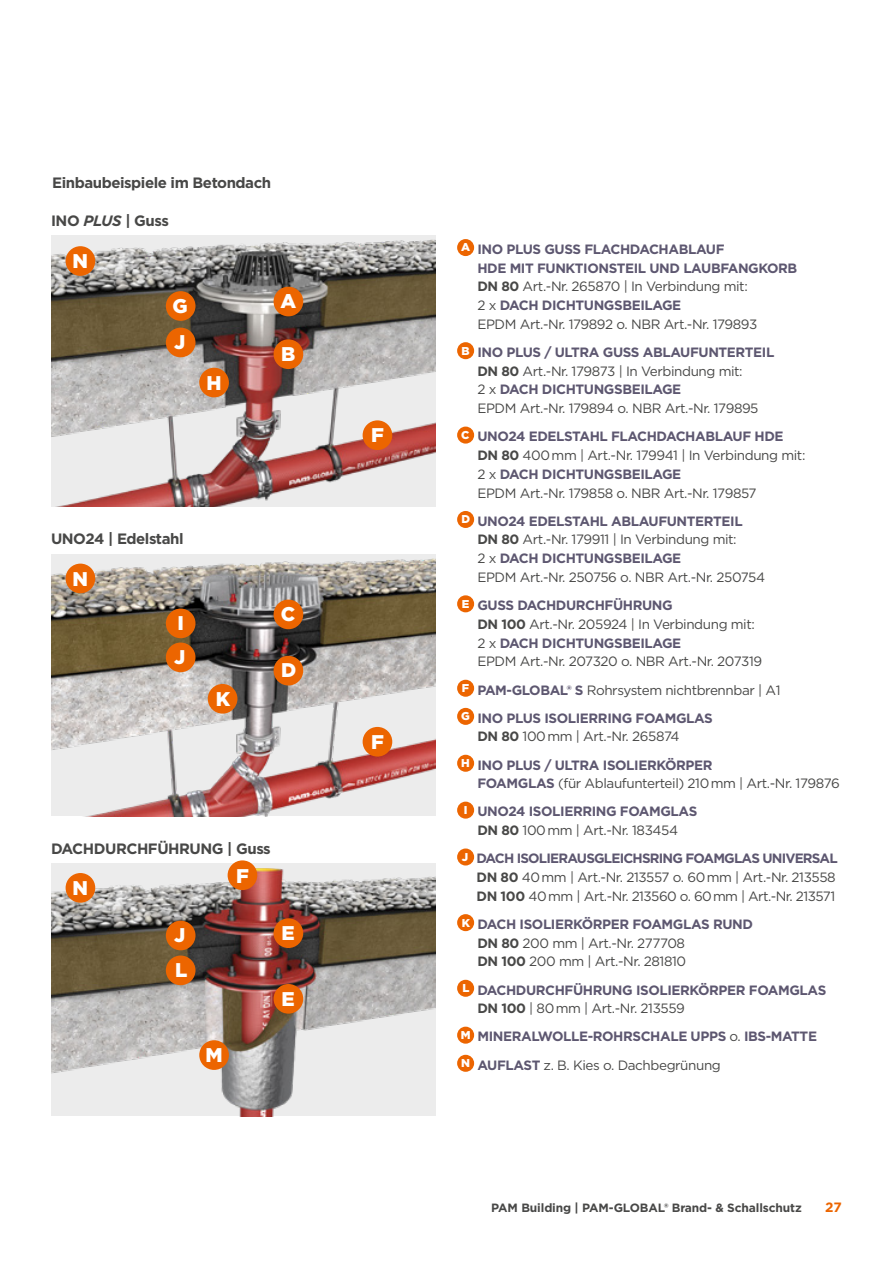
<style>
.page{position:relative;width:893px;height:1263px;background:#fff}
.page>*{position:absolute;margin:0;border:0;box-sizing:border-box;transform-origin:0 0}
.t1{font:900 19.8px "Gotham";color:#fff}
.Zwischenüberschrifte{font:700 15px "Gotham";letter-spacing:-.03em;color:#484847}
.Aufzählungen_Einbaua{font:13.5px/18.8px "Gotham";letter-spacing:-.03em;color:#484847}
.Aufzählungen_Einbaua-2{font:700 13.5px/18.8px "Gotham";letter-spacing:-.03em;color:#5d5770}
.t2{font:700 13.5px "Gotham";color:#ec6500}
.t3{font:700 12px "Gotham";letter-spacing:-.01em;color:#484847}
.t4{font:900 11.4px "Gotham";color:#fff}
.s1{font-style:italic}
.s2{color:#484847}
.s3{font-weight:400;color:#484847}
.s4{font-weight:700;color:#5d5770}
.s5{font-weight:700}
</style>
<div class="page">
<img style="left:51px;top:558px;width:385px;height:258px">
<img style="left:51px;top:240px;width:385px;height:267px">
<img style="left:51px;top:868px;width:385px;height:248px">
<div style="left:457px;top:239px;width:17px;height:17px;background:#ec6500;border-radius:50%"></div>
<div style="left:457px;top:342px;width:17px;height:17px;background:#ec6500;border-radius:50%"></div>
<div style="left:457px;top:427px;width:17px;height:17px;background:#ec6500;border-radius:50%"></div>
<div style="left:457px;top:511px;width:17px;height:17px;background:#ec6500;border-radius:50%"></div>
<div style="left:457px;top:595px;width:17px;height:17px;background:#ec6500;border-radius:50%"></div>
<div style="left:457px;top:680px;width:17px;height:17px;background:#ec6500;border-radius:50%"></div>
<div style="left:457px;top:708px;width:17px;height:17px;background:#ec6500;border-radius:50%"></div>
<div style="left:457px;top:755px;width:17px;height:17px;background:#ec6500;border-radius:50%"></div>
<div style="left:457px;top:802px;width:17px;height:17px;background:#ec6500;border-radius:50%"></div>
<div style="left:457px;top:848px;width:17px;height:17px;background:#ec6500;border-radius:50%"></div>
<div style="left:457px;top:914px;width:17px;height:17px;background:#ec6500;border-radius:50%"></div>
<div style="left:457px;top:980px;width:17px;height:17px;background:#ec6500;border-radius:50%"></div>
<div style="left:457px;top:1027px;width:17px;height:17px;background:#ec6500;border-radius:50%"></div>
<div style="left:457px;top:1055px;width:17px;height:17px;background:#ec6500;border-radius:50%"></div>
<div style="left:274px;top:287px;width:29px;height:29px;background:#ec6500;border-radius:50%"></div>
<div style="left:274px;top:339px;width:29px;height:30px;background:#ec6500;border-radius:50%"></div>
<div style="left:166px;top:291px;width:29px;height:30px;background:#ec6500;border-radius:50%"></div>
<div style="left:166px;top:328px;width:29px;height:29px;background:#ec6500;border-radius:50%"></div>
<div style="left:166px;top:642px;width:29px;height:30px;background:#ec6500;border-radius:50%"></div>
<div style="left:166px;top:921px;width:29px;height:29px;background:#ec6500;border-radius:50%"></div>
<div style="left:166px;top:955px;width:29px;height:30px;background:#ec6500;border-radius:50%"></div>
<div style="left:166px;top:608px;width:29px;height:30px;background:#ec6500;border-radius:50%"></div>
<div style="left:199px;top:368px;width:30px;height:29px;background:#ec6500;border-radius:50%"></div>
<div style="left:208px;top:684px;width:29px;height:30px;background:#ec6500;border-radius:50%"></div>
<div style="left:199px;top:1040px;width:30px;height:30px;background:#ec6500;border-radius:50%"></div>
<div style="left:66px;top:873px;width:29px;height:30px;background:#ec6500;border-radius:50%"></div>
<div style="left:66px;top:564px;width:29px;height:29px;background:#ec6500;border-radius:50%"></div>
<div style="left:66px;top:246px;width:29px;height:30px;background:#ec6500;border-radius:50%"></div>
<div style="left:363px;top:420px;width:29px;height:30px;background:#ec6500;border-radius:50%"></div>
<div style="left:363px;top:727px;width:29px;height:29px;background:#ec6500;border-radius:50%"></div>
<div style="left:228px;top:860px;width:29px;height:30px;background:#ec6500;border-radius:50%"></div>
<div style="left:274px;top:599px;width:29px;height:30px;background:#ec6500;border-radius:50%"></div>
<div style="left:274px;top:656px;width:29px;height:29px;background:#ec6500;border-radius:50%"></div>
<div style="left:274px;top:918px;width:29px;height:30px;background:#ec6500;border-radius:50%"></div>
<div style="left:274px;top:984px;width:29px;height:30px;background:#ec6500;border-radius:50%"></div>
<p class="Zwischenüberschrifte" style="left:52px;top:173px;width:221px">Einbaubeispiele im Betondach</p>
<p class="Zwischenüberschrifte" style="left:51px;top:210px;width:119px">INO <span class="s1">PLUS</span> | Guss</p>
<p class="t1" style="left:73px;top:247px;width:17px">N</p>
<p class="t1" style="left:173px;top:292px;width:17px">G</p>
<p class="t1" style="left:174px;top:328px;width:13px">J</p>
<p class="t1" style="left:207px;top:369px;width:17px">H</p>
<p class="t1" style="left:280px;top:287px;width:17px">A</p>
<p class="t1" style="left:281px;top:340px;width:16px">B</p>
<p class="Zwischenüberschrifte" style="left:51px;top:529px;width:134px">UNO24 | Edelstahl</p>
<p class="t1" style="left:73px;top:565px;width:17px">N</p>
<p class="t1" style="left:177px;top:609px;width:8px">I</p>
<p class="t1" style="left:174px;top:643px;width:13px">J</p>
<p class="t1" style="left:216px;top:685px;width:16px">K</p>
<p class="t1" style="left:281px;top:600px;width:16px">C</p>
<p class="t1" style="left:281px;top:656px;width:17px">D</p>
<p class="Zwischenüberschrifte" style="left:51px;top:839px;width:221px">DACHDURCHFÜHRUNG | Guss</p>
<p class="t1" style="left:73px;top:874px;width:17px">N</p>
<p class="t1" style="left:174px;top:921px;width:13px">J</p>
<p class="t1" style="left:175px;top:956px;width:14px">L</p>
<p class="t1" style="left:236px;top:862px;width:14px">F</p>
<p class="t1" style="left:282px;top:919px;width:15px">E</p>
<p class="t1" style="left:282px;top:985px;width:15px">E</p>
<p class="t1" style="left:205px;top:1041px;width:19px">M</p>
<p class="t1" style="left:371px;top:422px;width:14px">F</p>
<p class="t1" style="left:371px;top:728px;width:14px">F</p>
<p class="t4" style="left:461px;top:239px;width:11px">A</p>
<p class="Aufzählungen_Einbaua-2" style="left:477px;top:240px;width:321px">INO PLUS GUSS FLACHDACHABLAUF<br>HDE MIT FUNKTIONSTEIL UND LAUBFANGKORB <span class="s2">DN 80</span> <span class="s3">Art.-Nr. 265870 | In Verbindung mit:<br>2 x</span> DACH DICHTUNGSBEILAGE<br><span class="s3">EPDM Art.-Nr. 179892 o. NBR Art.-Nr. 179893</span></p>
<p class="t4" style="left:462px;top:343px;width:10px">B</p>
<p class="Aufzählungen_Einbaua" style="left:477px;top:342px;width:299px"><span class="s4">INO PLUS / ULTRA GUSS ABLAUFUNTERTEIL </span><span class="s5">DN 80</span> Art.-Nr. 179873 | In Verbindung mit:<br>2 x <span class="s4">DACH DICHTUNGSBEILAGE<br></span>EPDM Art.-Nr. 179894 o. NBR Art.-Nr. 179895</p>
<p class="t4" style="left:461px;top:427px;width:10px">C</p>
<p class="Aufzählungen_Einbaua" style="left:477px;top:427px;width:330px"><span class="s4">UNO24 EDELSTAHL FLACHDACHABLAUF HDE </span><span class="s5">DN 80</span> 400mm | Art.-Nr. 179941 | In Verbindung mit:<br>2 x <span class="s4">DACH DICHTUNGSBEILAGE<br></span>EPDM Art.-Nr. 179858 o. NBR Art.-Nr. 179857</p>
<p class="t4" style="left:461px;top:511px;width:10px">D</p>
<p class="Aufzählungen_Einbaua" style="left:477px;top:511px;width:289px"><span class="s4">UNO24 EDELSTAHL ABLAUFUNTERTEIL </span><span class="s5">DN 80</span> Art.-Nr. 179911 | In Verbindung mit:<br>2 x <span class="s4">DACH DICHTUNGSBEILAGE<br></span>EPDM Art.-Nr. 250756 o. NBR Art.-Nr. 250754</p>
<p class="t4" style="left:462px;top:596px;width:9px">E</p>
<p class="Aufzählungen_Einbaua" style="left:477px;top:596px;width:286px"><span class="s4">GUSS DACHDURCHFÜHRUNG<br></span><span class="s5">DN 100</span> Art.-Nr. 205924 | In Verbindung mit:<br>2 x <span class="s4">DACH DICHTUNGSBEILAGE<br></span>EPDM Art.-Nr. 207320 o. NBR Art.-Nr. 207319</p>
<p class="t4" style="left:462px;top:680px;width:9px">F</p>
<p class="Aufzählungen_Einbaua" style="left:477px;top:680px;width:305px"><span class="s4">PAM-GLOBAL® S</span> Rohrsystem nichtbrennbar | A1</p>
<p class="t4" style="left:461px;top:708px;width:10px">G</p>
<p class="Aufzählungen_Einbaua-2" style="left:477px;top:708px;width:237px">INO PLUS ISOLIERRING FOAMGLAS<br><span class="s2">DN 80</span> <span class="s3">100mm | Art.-Nr. 265874</span></p>
<p class="t4" style="left:461px;top:755px;width:10px">H</p>
<p class="Aufzählungen_Einbaua" style="left:477px;top:755px;width:364px"><span class="s4">INO PLUS / ULTRA ISOLIERKÖRPER<br>FOAMGLAS</span> (für Ablaufunterteil) 210mm | Art.-Nr. 179876</p>
<p class="t4" style="left:464px;top:802px;width:5px">I</p>
<p class="Aufzählungen_Einbaua-2" style="left:477px;top:802px;width:221px">UNO24 ISOLIERRING FOAMGLAS<br><span class="s2">DN 80</span> <span class="s3">100mm | Art.-Nr. 183454</span></p>
<p class="t4" style="left:462px;top:849px;width:8px">J</p>
<p class="Aufzählungen_Einbaua" style="left:477px;top:849px;width:363px"><span class="s4">DACH ISOLIERAUSGLEICHSRING FOAMGLAS UNIVERSAL<br></span><span class="s5">DN 80</span> 40mm | Art.-Nr. 213557 o. 60mm | Art.-Nr. 213558<br><span class="s5">DN 100</span> 40mm | Art.-Nr. 213560 o. 60mm | Art.-Nr. 213571</p>
<p class="t4" style="left:462px;top:915px;width:10px">K</p>
<p class="Aufzählungen_Einbaua" style="left:477px;top:914px;width:277px"><span class="s4">DACH ISOLIERKÖRPER FOAMGLAS RUND<br></span><span class="s5">DN 80</span> 200 mm | Art.-Nr. 277708<br><span class="s5">DN 100</span> 200 mm | Art.-Nr. 281810</p>
<p class="t4" style="left:462px;top:980px;width:9px">L</p>
<p class="Aufzählungen_Einbaua-2" style="left:477px;top:980px;width:350px">DACHDURCHFÜHRUNG ISOLIERKÖRPER FOAMGLAS<br><span class="s2">DN 100</span> <span class="s3">| 80mm | Art.-Nr. 213559</span></p>
<p class="t4" style="left:461px;top:1027px;width:11px">M</p>
<p class="Aufzählungen_Einbaua-2" style="left:477px;top:1027px;width:341px">MINERALWOLLE-ROHRSCHALE UPPS <span class="s3">o.</span> IBS-MATTE</p>
<p class="t4" style="left:461px;top:1055px;width:10px">N</p>
<p class="Aufzählungen_Einbaua" style="left:477px;top:1055px;width:245px"><span class="s4">AUFLAST</span> z. B. Kies o. Dachbegrünung</p>
<p class="t3" style="left:491px;top:1200px;width:312px">PAM Building | PAM-GLOBAL® Brand- &amp; Schallschutz</p>
<p class="t2" style="left:825px;top:1198px;width:18px">27</p>
</div>
